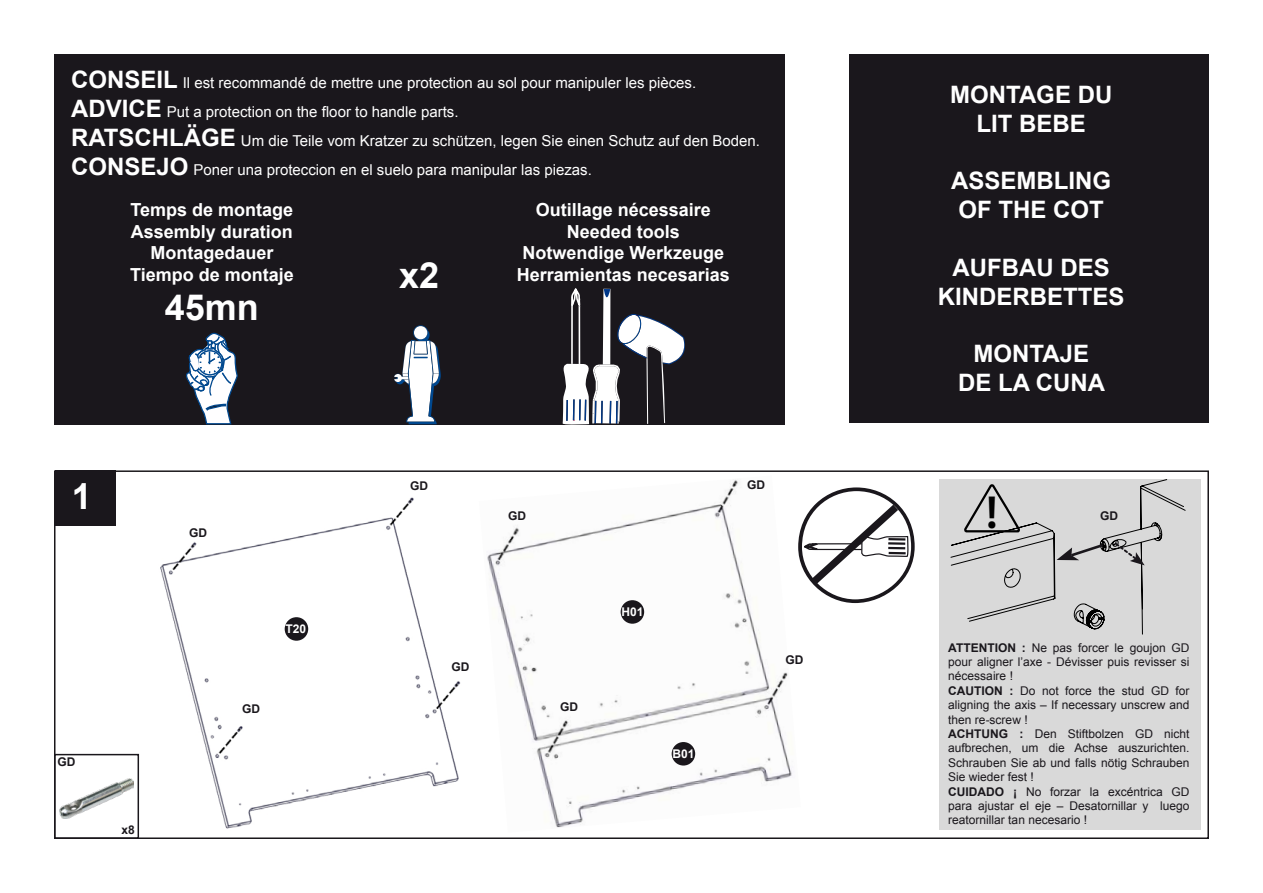
<style>
.page{position:relative;width:1263px;height:893px;background:#fff}
.page>*{position:absolute;margin:0;border:0;box-sizing:border-box;transform-origin:0 0}
.t1{font:600 46.65px "Myriad Pro";color:#000}
.t2{font:700 36px "Arial";color:#fff}
.t3{font:700 24px/28.8px "Arial";color:#fff;text-align:center}
.t4{font:700 18px/21.6px "Arial";color:#fff;text-align:center}
.t5{font:15px/28.8px "Arial";color:#fff}
.t6{font:12px/14.4px "Arial";color:#1a171c}
.t7{font:700 12px "Arial";color:#1a171c}
.t8{font:700 12px "Arial";color:#fff}
.s1{font-weight:700;font-size:24px}
.s2{font-weight:700}
</style>
<div class="page">
<div style="left:54px;top:54px;width:730px;height:370px;background:#1a171c"></div>
<svg style="left:186px;top:332px;width:96px;height:93px"></svg>
<svg style="left:562px;top:288px;width:122px;height:137px"></svg>
<div style="left:849px;top:54px;width:360px;height:369px;background:#1a171c"></div>
<div style="left:55px;top:470px;width:60px;height:56px;background:#1a171c"></div>
<svg style="left:394px;top:325px;width:47px;height:99px"></svg>
<img style="left:160px;top:497px;width:301px;height:332px">
<img style="left:487px;top:480px;width:305px;height:348px">
<div style="left:54px;top:754px;width:85px;height:85px;border:2px solid #1a171c"></div>
<img style="left:59px;top:778px;width:75px;height:40px">
<div style="left:938px;top:479px;width:262px;height:351px;background:#d9d9d9"></div>
<svg style="left:950px;top:479px;width:236px;height:155px"></svg>
<svg style="left:798px;top:470px;width:117px;height:134px"></svg>
<div style="left:285px;top:617px;width:23px;height:24px;background:#1a171c;border-radius:50%"></div>
<div style="left:621px;top:600px;width:23px;height:24px;background:#1a171c;border-radius:50%"></div>
<div style="left:672px;top:742px;width:23px;height:23px;background:#1a171c;border-radius:50%"></div>
<p class="t5" style="left:71px;top:69px;width:691px"><span class="s1">CONSEIL</span> Il est recommandé de mettre une protection au sol pour manipuler les pièces.<br><span class="s1">ADVICE</span> Put a protection on the floor to handle parts.<br><span class="s1">RATSCHLÄGE</span> Um die Teile vom Kratzer zu schützen, legen Sie einen Schutz auf den Boden.<br><span class="s1">CONSEJO</span> Poner una proteccion en el suelo para manipular las piezas.</p>
<h3 class="t4" style="left:130px;top:199px;width:165px">Temps de montage<br>Assembly duration<br>Montagedauer<br>Tiempo de montaje</h3>
<h3 class="t4" style="left:517px;top:199px;width:215px">Outillage nécessaire<br>Needed tools<br>Notwendige Werkzeuge<br>Herramientas necesarias</h3>
<h2 class="t2" style="left:399px;top:251px;width:42px">x2</h2>
<h2 class="t2" style="left:165px;top:283px;width:96px">45mn</h2>
<h2 class="t2" style="left:72px;top:472px;width:22px">1</h2>
<p class="t7" style="left:57px;top:754px;width:19px">GD</p>
<p class="t7" style="left:121px;top:822px;width:15px">x8</p>
<p class="t7" style="left:189px;top:525px;width:20px">GD</p>
<p class="t8" style="left:286px;top:621px;width:22px">T20</p>
<p class="t7" style="left:242px;top:701px;width:19px">GD</p>
<p class="t7" style="left:410px;top:478px;width:19px">GD</p>
<p class="t7" style="left:508px;top:508px;width:19px">GD</p>
<p class="t7" style="left:452px;top:659px;width:19px">GD</p>
<p class="t7" style="left:560px;top:699px;width:19px">GD</p>
<p class="t8" style="left:621px;top:604px;width:24px">H01</p>
<p class="t8" style="left:672px;top:746px;width:24px">B01</p>
<p class="t7" style="left:747px;top:477px;width:19px">GD</p>
<p class="t7" style="left:785px;top:652px;width:19px">GD</p>
<h3 class="t3" style="left:950px;top:81px;width:164px">MONTAGE DU<br>LIT BEBE</h3>
<h3 class="t3" style="left:951px;top:167px;width:162px">ASSEMBLING<br>OF THE COT</h3>
<h3 class="t3" style="left:938px;top:254px;width:188px">AUFBAU DES<br>KINDERBETTES</h3>
<h3 class="t3" style="left:958px;top:340px;width:149px">MONTAJE<br>DE LA CUNA</h3>
<h1 class="t1" style="left:986px;top:482px;width:13px">!</h1>
<p class="t7" style="left:1100px;top:507px;width:19px">GD</p>
<p class="t6" style="left:948px;top:640px;width:243px"><span class="s2">ATTENTION :</span> Ne pas forcer le goujon GD pour aligner l’axe - Dévisser puis revisser si nécessaire !<br><span class="s2">CAUTION :</span> Do not force the stud GD for aligning the axis – If necessary unscrew and then re-screw !<br><span class="s2">ACHTUNG :</span> Den Stiftbolzen GD nicht aufbrechen, um die Achse auszurichten.<br>Schrauben Sie ab und falls nötig Schrauben Sie wieder fest !<br><span class="s2">CUIDADO ¡</span> No forzar la excéntrica GD para ajustar el eje – Desatornillar y luego reatornillar tan necesario !</p>
</div>
